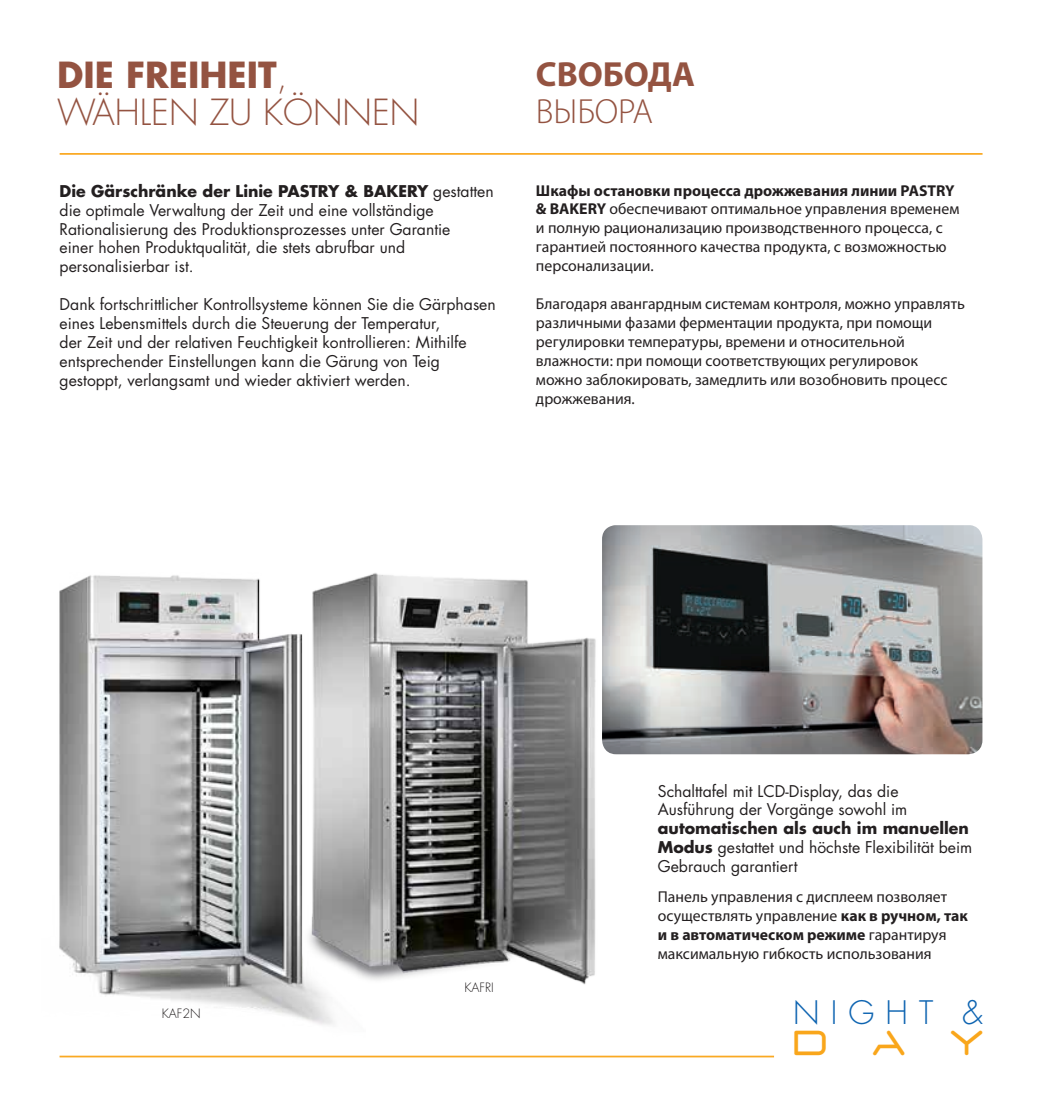
<style>
.page{position:relative;width:1042px;height:1117px;background:#fff}
.page>*{position:absolute;margin:0;border:0;box-sizing:border-box;transform-origin:0 0}
.t1{font:35.52px "D3 Euronism";color:#f9a61b}
.t2{font:300 35px "Futura Std";color:#945341}
.t3{font:700 35px "Futura Std";color:#945341}
.t4{font:700 35px "Myriad Pro";color:#945341}
.t5{font:300 35px "Myriad Pro";color:#945341}
.t6{font:300 31.5px "Futura Std";letter-spacing:.35em;color:#0e64b1}
.t7{font:15.75px/18.9px "Futura Std";color:#231f20}
.t8{font:15.75px/18.9px "Myriad Pro";color:#231f20}
.t9{font:300 12.6px "Futura Std";color:#231f20}
.s1{font-weight:300}
.s2{font-weight:700}
</style>
<div class="page">
<img style="left:602px;top:525px;width:380px;height:229px">
<hr style="left:60px;top:153px;width:922px;height:2px;background:#faa923">
<hr style="left:60px;top:1055px;width:714px;height:2px;background:#faa923">
<img style="left:365px;top:566px;width:251px;height:419px">
<img style="left:59px;top:575px;width:306px;height:450px">
<p class="t3" style="left:57px;top:52px;width:232px">DIE FREIHEIT<span class="s1">,</span></p>
<p class="t2" style="left:57px;top:91px;width:364px">WÄHLEN ZU KÖNNEN</p>
<p class="t7" style="left:60px;top:181px;width:435px"><span class="s2">Die Gärschränke der Linie PASTRY &amp; BAKERY</span> gestatten die optimale Verwaltung der Zeit und eine vollständige<br>Rationalisierung des Produktionsprozesses unter Garantie</p>
<p class="t7" style="left:60px;top:238px;width:347px">einer hohen Produktqualität, die stets abrufbar und personalisierbar ist.</p>
<p class="t7" style="left:60px;top:295px;width:438px">Dank fortschrittlicher Kontrollsysteme können Sie die Gärphasen eines Lebensmittels durch die Steuerung der Temperatur,<br>der Zeit und der relativen Feuchtigkeit kontrollieren: Mithilfe entsprechender Einstellungen kann die Gärung von Teig gestoppt, verlangsamt und wieder aktiviert werden.</p>
<p class="t4" style="left:536px;top:54px;width:161px">СВОБОДА</p>
<p class="t5" style="left:536px;top:90px;width:118px">ВЫБОРА</p>
<p class="t8" style="left:536px;top:181px;width:425px"><span class="s2">Шкафы остановки процесса дрожжевания линии PASTRY &amp; BAKERY</span> обеспечивают оптимальное управления временем и полную рационализацию производственного процесса, с гарантией постоянного качества продукта, с возможностью персонализации.</p>
<p class="t8" style="left:536px;top:294px;width:430px">Благодаря авангардным системам контроля, можно управлять различными фазами ферментации продукта, при помощи регулировки температуры, времени и относительной влажности: при помощи соответствующих регулировок можно заблокировать, замедлить или возобновить процесс дрожжевания.</p>
<p class="t9" style="left:162px;top:1005px;width:41px">KAF2N</p>
<p class="t9" style="left:464px;top:979px;width:31px">KAFRI</p>
<p class="t7" style="left:658px;top:781px;width:316px">Schalttafel mit LCD-Display, das die Ausführung der Vorgänge sowohl im <span class="s2">automatischen als auch im manuellen Modus</span> gestattet und höchste Flexibilität beim Gebrauch garantiert</p>
<p class="t8" style="left:658px;top:887px;width:311px">Панель управления с дисплеем позволяет осуществлять управление <span class="s2">как в ручном, так и в автоматическом режиме</span> гарантируя максимальную гибкость использования</p>
<p class="t6" style="left:793px;top:992px;width:191px">NIGHT &amp;</p>
<p class="t1" style="left:793px;top:1029px;width:35px">D</p>
<p class="t1" style="left:873px;top:1029px;width:33px">A</p>
<p class="t1" style="left:951px;top:1029px;width:33px">Y</p>
</div>
